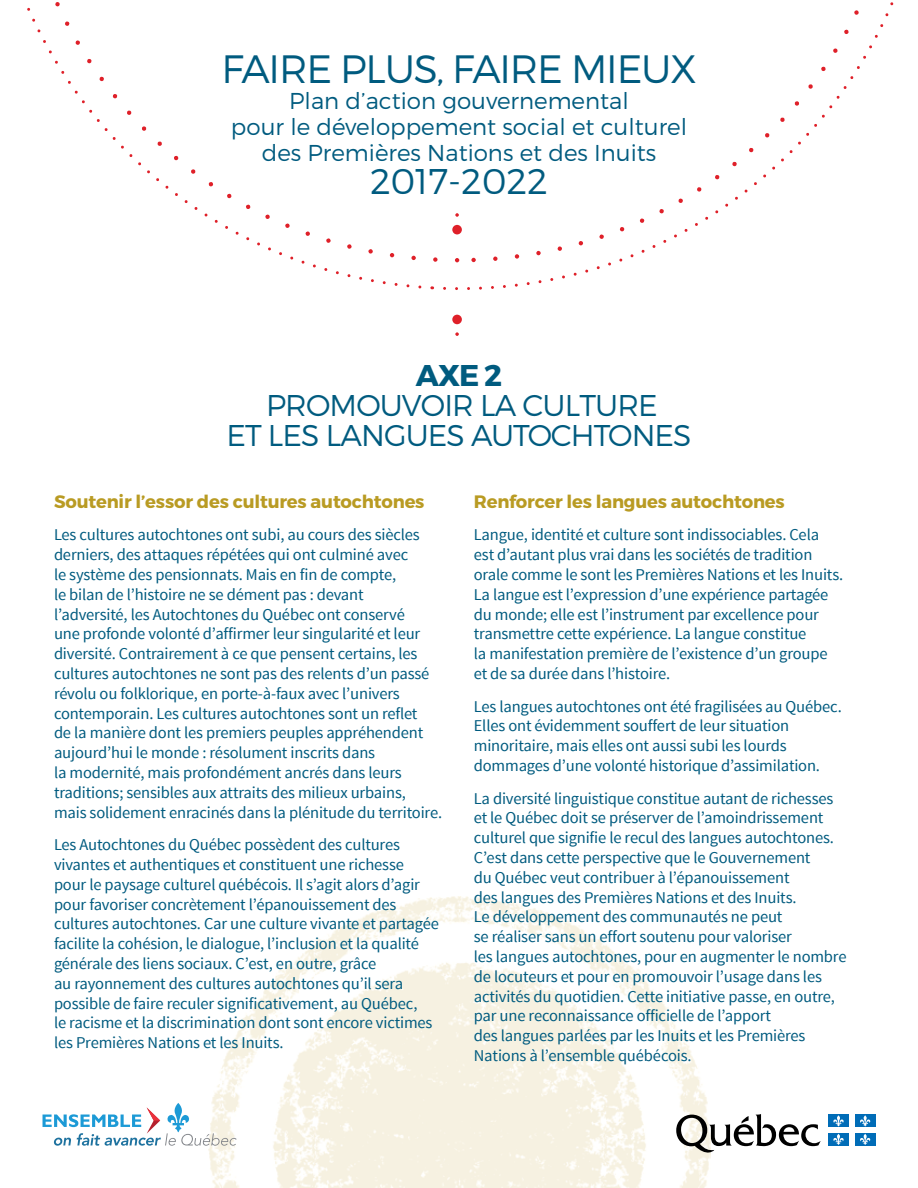
<style>
.page{position:relative;width:918px;height:1188px;background:#fff}
.page>*{position:absolute;margin:0;border:0;box-sizing:border-box;transform-origin:0 0}
.t1{font:300 39.6px "Montserrat";letter-spacing:-.03em;color:#005b7f}
.t2{font:300 35.7px "Montserrat";color:#005b7f}
.t3{font:300 30px/30px "Montserrat";letter-spacing:-.03em;color:#005b7f;text-align:center}
.t4{font:700 30px "Montserrat";color:#005b7f}
.t5{font:300 22.95px/26.1px "Montserrat";color:#005b7f;text-align:center}
.t6{font:700 18px "Montserrat";letter-spacing:-.01em;color:#b99b23}
.t7{font:16.5px/19.8px "Source Sans Pro";letter-spacing:-.01em;color:#005b7f}
</style>
<div class="page">
<img style="left:208px;top:897px;width:502px;height:291px">
<svg style="left:27px;top:2px;width:867px;height:260px"></svg>
<div style="left:452px;top:225px;width:10px;height:9px;background:#df2029;border-radius:50%"></div>
<svg style="left:455px;top:213px;width:4px;height:4px"></svg>
<div style="left:452px;top:315px;width:10px;height:9px;background:#df2029;border-radius:50%"></div>
<svg style="left:455px;top:332px;width:4px;height:4px"></svg>
<svg style="left:676px;top:1114px;width:145px;height:39px"></svg>
<div style="left:828px;top:1115px;width:21px;height:12px;background:#006cb7"></div>
<svg style="left:833px;top:1115px;width:11px;height:12px"></svg>
<div style="left:855px;top:1115px;width:20px;height:12px;background:#006cb7"></div>
<svg style="left:860px;top:1115px;width:11px;height:12px"></svg>
<div style="left:828px;top:1133px;width:21px;height:13px;background:#006cb7"></div>
<svg style="left:833px;top:1134px;width:11px;height:11px"></svg>
<div style="left:855px;top:1133px;width:20px;height:13px;background:#006cb7"></div>
<svg style="left:860px;top:1134px;width:11px;height:11px"></svg>
<svg style="left:43px;top:1103px;width:194px;height:43px"></svg>
<h1 class="t1" style="left:221px;top:44px;width:477px">FAIRE PLUS, FAIRE MIEUX</h1>
<h3 class="t5" style="left:231px;top:87px;width:458px">Plan d’action gouvernemental<br>pour le développement social et culturel des Premières Nations et des Inuits</h3>
<h2 class="t2" style="left:370px;top:160px;width:179px">2017-2022</h2>
<h3 class="t4" style="left:416px;top:356px;width:88px">AXE 2</h3>
<h3 class="t3" style="left:226px;top:390px;width:467px">PROMOUVOIR LA CULTURE<br>ET LES LANGUES AUTOCHTONES</h3>
<p class="t6" style="left:54px;top:490px;width:372px">Soutenir l’essor des cultures autochtones</p>
<p class="t7" style="left:54px;top:526px;width:390px">Les cultures autochtones ont subi, au cours des siècles derniers, des attaques répétées qui ont culminé avec<br>le système des pensionnats. Mais en fin de compte,<br>le bilan de l’histoire ne se dément pas : devant<br>l’adversité, les Autochtones du Québec ont conservé<br>une profonde volonté d’affirmer leur singularité et leur diversité. Contrairement à ce que pensent certains, les cultures autochtones ne sont pas des relents d’un passé révolu ou folklorique, en porte-à-faux avec l’univers contemporain. Les cultures autochtones sont un reflet<br>de la manière dont les premiers peuples appréhendent aujourd’hui le monde : résolument inscrits dans<br>la modernité, mais profondément ancrés dans leurs traditions; sensibles aux attraits des milieux urbains, mais solidement enracinés dans la plénitude du territoire.</p>
<p class="t7" style="left:54px;top:836px;width:387px">Les Autochtones du Québec possèdent des cultures vivantes et authentiques et constituent une richesse pour le paysage culturel québécois. Il s’agit alors d’agir pour favoriser concrètement l’épanouissement des cultures autochtones. Car une culture vivante et partagée facilite la cohésion, le dialogue, l’inclusion et la qualité générale des liens sociaux. C’est, en outre, grâce<br>au rayonnement des cultures autochtones qu’il sera possible de faire reculer significativement, au Québec,<br>le racisme et la discrimination dont sont encore victimes les Premières Nations et les Inuits.</p>
<p class="t6" style="left:474px;top:490px;width:312px">Renforcer les langues autochtones</p>
<p class="t7" style="left:474px;top:526px;width:371px">Langue, identité et culture sont indissociables. Cela est d’autant plus vrai dans les sociétés de tradition orale comme le sont les Premières Nations et les Inuits.<br>La langue est l’expression d’une expérience partagée du monde; elle est l’instrument par excellence pour transmettre cette expérience. La langue constitue<br>la manifestation première de l’existence d’un groupe et de sa durée dans l’histoire.</p>
<p class="t7" style="left:474px;top:697px;width:369px">Les langues autochtones ont été fragilisées au Québec.<br>Elles ont évidemment souffert de leur situation minoritaire, mais elles ont aussi subi les lourds dommages d’une volonté historique d’assimilation.</p>
<p class="t7" style="left:474px;top:789px;width:374px">La diversité linguistique constitue autant de richesses et le Québec doit se préserver de l’amoindrissement culturel que signifie le recul des langues autochtones.<br>C’est dans cette perspective que le Gouvernement<br>du Québec veut contribuer à l’épanouissement<br>des langues des Premières Nations et des Inuits.<br>Le développement des communautés ne peut<br>se réaliser sans un effort soutenu pour valoriser<br>les langues autochtones, pour en augmenter le nombre de locuteurs et pour en promouvoir l’usage dans les activités du quotidien. Cette initiative passe, en outre, par une reconnaissance officielle de l’apport<br>des langues parlées par les Inuits et les Premières Nations à l’ensemble québécois.</p>
</div>
